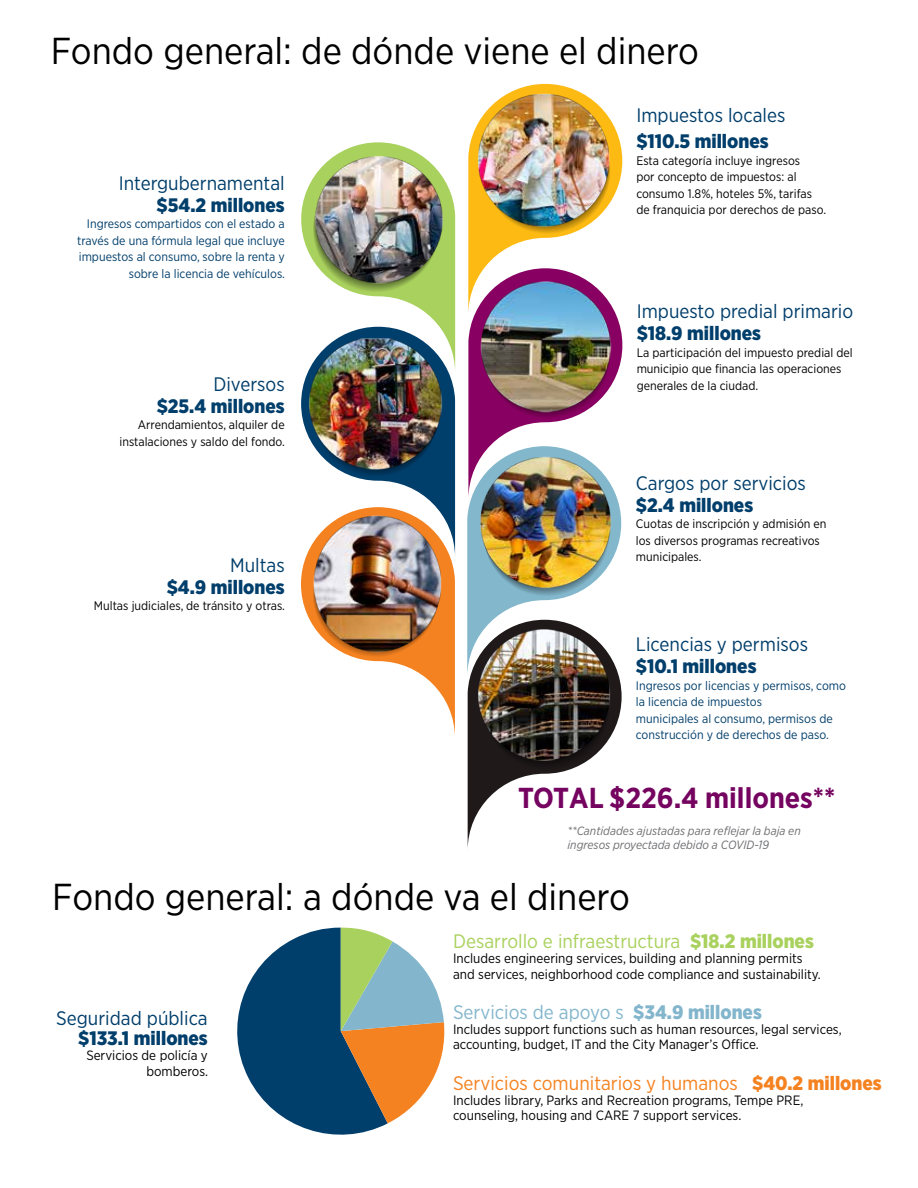
<style>
.page{position:relative;width:918px;height:1188px;background:#fff}
.page>*{position:absolute;margin:0;border:0;box-sizing:border-box;transform-origin:0 0}
.t1{font:37.5px "Gotham Narrow";color:#000}
.t2{font:700 28.8px "Gotham Narrow";color:#74045f}
.t3{font:19.5px "Gotham Narrow";color:#003e6b}
.t4{font:900 19.5px "Gotham Narrow";color:#003e6b}
.t5{font:19.5px "Gotham Narrow";color:#f58220}
.t6{font:19.5px "Gotham Narrow";color:#a9d15d}
.t7{font:19.5px "Gotham Narrow";color:#83b6cc}
.t8{font:13.5px/15.3px "Gotham Narrow";color:#000}
.t9{font:12.3px/16.5px "Gotham Narrow";color:#000}
.t10{font:12.3px/16.5px "Gotham Narrow";color:#003e6b;text-align:right}
.t11{font:italic 12px/13.8px "Gotham Narrow";color:#6d6e71}
.s1{font-weight:900}
</style>
<div class="page">
<svg style="left:301px;top:142px;width:154px;height:593px"></svg>
<img style="left:314px;top:155px;width:131px;height:129px">
<img style="left:467px;top:84px;width:155px;height:764px">
<img style="left:477px;top:628px;width:135px;height:133px">
<img style="left:311px;top:513px;width:143px;height:140px">
<img style="left:308px;top:336px;width:137px;height:135px">
<svg style="left:237px;top:928px;width:208px;height:207px"></svg>
<h1 class="t1" style="left:51px;top:27px;width:650px">Fondo general: de dónde viene el dinero</h1>
<h3 class="t3" style="left:119px;top:171px;width:167px">Intergubernamental</h3>
<h3 class="t4" style="left:157px;top:192px;width:130px">$54.2 millones</h3>
<p class="t10" style="left:77px;top:215px;width:209px">Ingresos compartidos con el estado a través de una fórmula legal que incluye impuestos al consumo, sobre la renta y sobre la licencia de vehículos.</p>
<h3 class="t3" style="left:636px;top:103px;width:151px">Impuestos locales</h3>
<h3 class="t4" style="left:636px;top:129px;width:134px">$110.5 millones</h3>
<p class="t9" style="left:636px;top:152px;width:191px">Esta categoría incluye ingresos<br>por concepto de impuestos: al consumo 1.8%, hoteles 5%, tarifas de franquicia por derechos de paso.</p>
<h3 class="t3" style="left:637px;top:299px;width:218px">Impuesto predial primario</h3>
<h3 class="t4" style="left:637px;top:321px;width:126px">$18.9 millones</h3>
<p class="t9" style="left:637px;top:344px;width:218px">La participación del impuesto predial del municipio que financia las operaciones</p>
<h3 class="t3" style="left:213px;top:372px;width:73px">Diversos</h3>
<p class="t9" style="left:637px;top:377px;width:123px">generales de la ciudad.</p>
<h3 class="t4" style="left:157px;top:393px;width:130px">$25.4 millones</h3>
<p class="t9" style="left:120px;top:417px;width:167px;text-align:right">Arrendamientos, alquiler de instalaciones y saldo del fondo.</p>
<h3 class="t3" style="left:636px;top:471px;width:172px">Cargos por servicios</h3>
<h3 class="t4" style="left:636px;top:492px;width:119px">$2.4 millones</h3>
<p class="t9" style="left:636px;top:516px;width:192px">Cuotas de inscripción y admisión en los diversos programas recreativos municipales.</p>
<h3 class="t3" style="left:230px;top:553px;width:56px">Multas</h3>
<h3 class="t4" style="left:167px;top:574px;width:119px">$4.9 millones</h3>
<p class="t9" style="left:94px;top:597px;width:193px">Multas judiciales, de tránsito y otras.</p>
<h3 class="t3" style="left:636px;top:632px;width:174px">Licencias y permisos</h3>
<h3 class="t4" style="left:636px;top:654px;width:122px">$10.1 millones</h3>
<p class="t10" style="left:636px;top:677px;width:212px;text-align:left">Ingresos por licencias y permisos, como la licencia de impuestos<br>municipales al consumo, permisos de construcción y de derechos de paso.</p>
<h2 class="t2" style="left:518px;top:780px;width:319px">TOTAL $226.4 millones**</h2>
<p class="t11" style="left:567px;top:824px;width:235px">**Cantidades ajustadas para reflejar la baja en ingresos proyectada debido a COVID-19</p>
<h1 class="t1" style="left:52px;top:874px;width:579px">Fondo general: a dónde va el dinero</h1>
<h3 class="t3" style="left:56px;top:1006px;width:153px">Seguridad pública</h3>
<h3 class="t4" style="left:78px;top:1025px;width:131px">$133.1 millones</h3>
<p class="t8" style="left:86px;top:1048px;width:123px;text-align:right">Servicios de policía y bomberos.</p>
<h3 class="t6" style="left:453px;top:929px;width:362px">Desarrollo e infraestructura <span class="s1">$18.2 millones</span></h3>
<p class="t8" style="left:453px;top:951px;width:369px">Includes engineering services, building and planning permits and services, neighborhood code compliance and sustainability.</p>
<h3 class="t7" style="left:453px;top:1000px;width:310px">Servicios de apoyo s <span class="s1">$34.9 millones</span></h3>
<p class="t8" style="left:453px;top:1021px;width:390px">Includes support functions such as human resources, legal services, accounting, budget, IT and the City Manager’s Office.</p>
<h3 class="t5" style="left:453px;top:1071px;width:430px">Servicios comunitarios y humanos <span class="s1">$40.2 millones</span></h3>
<p class="t8" style="left:453px;top:1092px;width:352px">Includes library, Parks and Recreation programs, Tempe PRE, counseling, housing and CARE 7 support services.</p>
</div>
